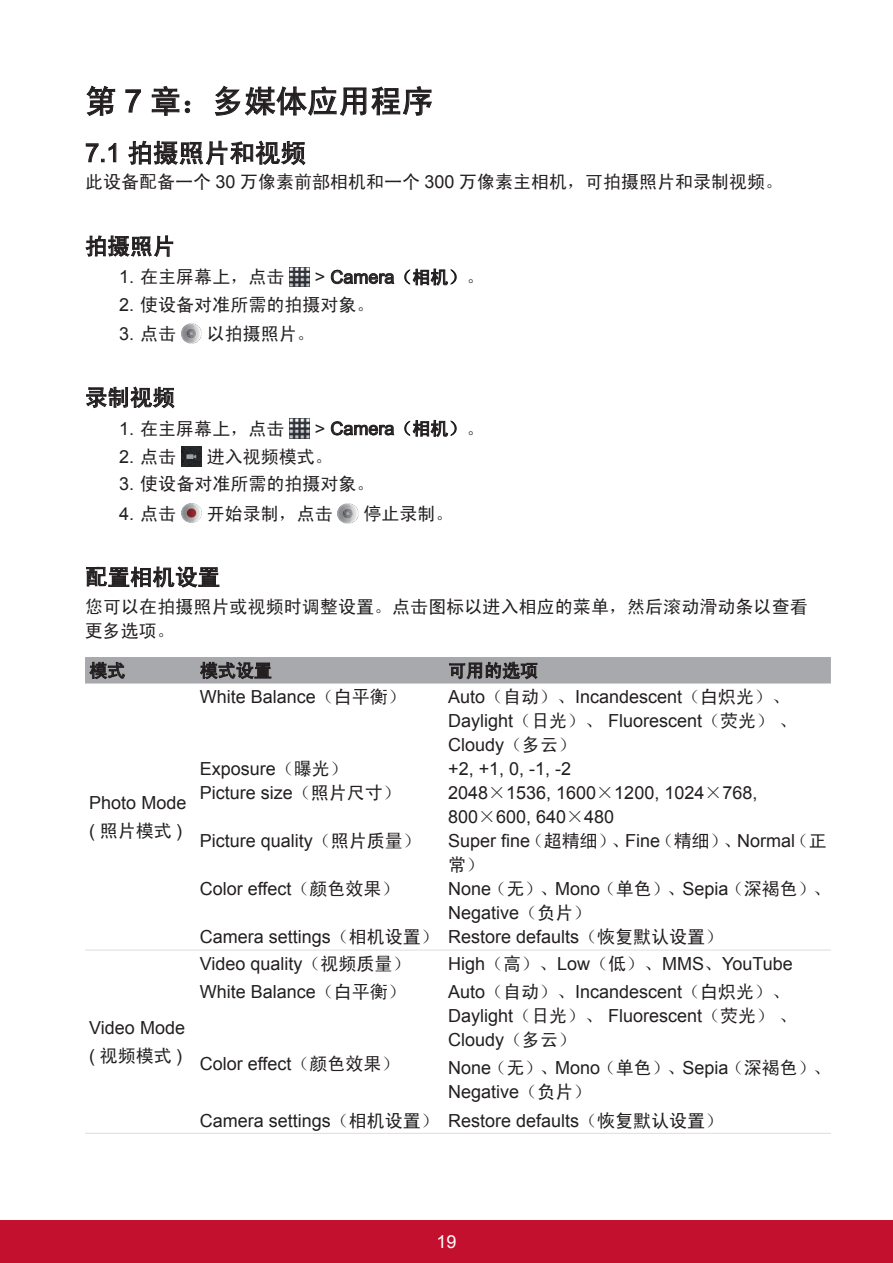
<style>
.page{position:relative;width:893px;height:1263px;background:#fff}
.page>*{position:absolute;margin:0;border:0;box-sizing:border-box;transform-origin:0 0}
.t1{font:31.5px "Sim Hei";color:#231f20}
.t2{font:25.5px "Sim Hei";color:#231f20}
.t3{font:22.5px "Sim Hei";color:#231f20}
.t4{font:18px/24px "Arial";color:#231f20}
.t5{font:18px/24px "Sim Hei";color:#231f20}
.t6{font:18px "Arial";color:#fff}
.s1{font-family:"Arial"}
.s2{font-family:"Sim Hei"}
</style>
<div class="page">
<div style="left:0;top:1220px;width:893px;height:43px;background:#c3102f"></div>
<svg style="left:86px;top:85px;width:30px;height:31px"></svg>
<svg style="left:125px;top:89px;width:16px;height:24px"></svg>
<svg style="left:151px;top:86px;width:40px;height:30px"></svg>
<svg style="left:214px;top:85px;width:218px;height:31px"></svg>
<svg style="left:85px;top:143px;width:32px;height:20px"></svg>
<svg style="left:128px;top:140px;width:178px;height:26px"></svg>
<svg style="left:85px;top:235px;width:89px;height:22px"></svg>
<img style="left:289px;top:267px;width:21px;height:20px">
<svg style="left:330px;top:269px;width:65px;height:16px"></svg>
<svg style="left:404px;top:268px;width:53px;height:18px"></svg>
<img style="left:181px;top:324px;width:21px;height:20px">
<svg style="left:86px;top:386px;width:89px;height:23px"></svg>
<img style="left:289px;top:418px;width:21px;height:20px">
<svg style="left:330px;top:421px;width:65px;height:15px"></svg>
<svg style="left:404px;top:419px;width:53px;height:18px"></svg>
<img style="left:181px;top:447px;width:21px;height:19px">
<img style="left:181px;top:503px;width:21px;height:20px">
<img style="left:338px;top:503px;width:20px;height:20px">
<svg style="left:86px;top:566px;width:134px;height:22px"></svg>
<hr style="left:85px;top:950px;width:111px;height:1px;background:#dcdddf">
<hr style="left:196px;top:950px;width:248px;height:1px;background:#dcdddf">
<hr style="left:444px;top:950px;width:387px;height:1px;background:#dcdddf">
<hr style="left:85px;top:1133px;width:111px;height:1px;background:#dcdddf">
<hr style="left:196px;top:1133px;width:248px;height:1px;background:#dcdddf">
<hr style="left:444px;top:1133px;width:387px;height:1px;background:#dcdddf">
<svg style="left:85px;top:657px;width:746px;height:26px;background:#9c9da1"></svg>
<h1 class="t1" style="left:85px;top:85px;width:350px">第 <span class="s1">7</span> 章：多媒体应用程序</h1>
<h2 class="t2" style="left:85px;top:140px;width:223px"><span class="s1">7.1</span> 拍摄照片和视频</h2>
<p class="t5" style="left:85px;top:169px;width:700px">此设备配备一个 <span class="s1">30</span> 万像素前部相机和一个 <span class="s1">300</span> 万像素主相机，可拍摄照片和录制视频。</p>
<p class="t3" style="left:85px;top:235px;width:91px">拍摄照片</p>
<p class="t5" style="left:119px;top:265px;width:167px"><span class="s1">1.</span> 在主屏幕上，点击</p>
<p class="t4" style="left:315px;top:265px;width:171px">&gt; Camera<span class="s2">（相机）。</span></p>
<p class="t5" style="left:119px;top:292px;width:257px"><span class="s1">2.</span> 使设备对准所需的拍摄对象。</p>
<p class="t4" style="left:119px;top:322px;width:59px">3. <span class="s2">点击</span></p>
<p class="t5" style="left:207px;top:322px;width:109px">以拍摄照片。</p>
<p class="t3" style="left:85px;top:386px;width:91px">录制视频</p>
<p class="t5" style="left:119px;top:416px;width:167px"><span class="s1">1.</span> 在主屏幕上，点击</p>
<p class="t4" style="left:315px;top:417px;width:171px">&gt; Camera<span class="s2">（相机）。</span></p>
<p class="t4" style="left:119px;top:445px;width:59px">2. <span class="s2">点击</span></p>
<p class="t5" style="left:207px;top:445px;width:127px">进入视频模式。</p>
<p class="t5" style="left:119px;top:472px;width:257px"><span class="s1">3.</span> 使设备对准所需的拍摄对象。</p>
<p class="t4" style="left:119px;top:501px;width:59px">4. <span class="s2">点击</span></p>
<p class="t5" style="left:207px;top:501px;width:127px">开始录制，点击</p>
<p class="t5" style="left:363px;top:501px;width:91px">停止录制。</p>
<p class="t3" style="left:85px;top:566px;width:136px">配置相机设置</p>
<p class="t5" style="left:85px;top:595px;width:724px">您可以在拍摄照片或视频时调整设置。点击图标以进入相应的菜单，然后滚动滑动条以查看更多选项。</p>
<p class="t5" style="left:89px;top:658px;width:38px">模式</p>
<p class="t5" style="left:200px;top:658px;width:73px">模式设置</p>
<p class="t5" style="left:448px;top:658px;width:91px">可用的选项</p>
<p class="t4" style="left:200px;top:685px;width:208px">White Balance<span class="s2">（白平衡）</span></p>
<p class="t4" style="left:89px;top:791px;width:99px">Photo Mode</p>
<p class="t5" style="left:89px;top:819px;width:94px"><span class="s1">(</span> 照片模式 <span class="s1">)</span></p>
<p class="t4" style="left:89px;top:1016px;width:97px">Video Mode</p>
<p class="t5" style="left:89px;top:1044px;width:94px"><span class="s1">(</span> 视频模式 <span class="s1">)</span></p>
<p class="t4" style="left:200px;top:757px;width:203px">Exposure<span class="s2">（曝光）<br></span>Picture size<span class="s2">（照片尺寸）</span></p>
<p class="t4" style="left:200px;top:829px;width:223px">Picture quality<span class="s2">（照片质量）</span></p>
<p class="t4" style="left:200px;top:877px;width:201px">Color effect<span class="s2">（颜色效果）</span></p>
<p class="t4" style="left:200px;top:925px;width:241px">Camera settings<span class="s2">（相机设置）</span></p>
<p class="t4" style="left:200px;top:949px;width:212px;line-height:28.2px">Video quality<span class="s2">（视频质量）<br></span>White Balance<span class="s2">（白平衡）</span></p>
<p class="t4" style="left:200px;top:1052px;width:201px">Color effect<span class="s2">（颜色效果）</span></p>
<p class="t4" style="left:200px;top:1108px;width:241px">Camera settings<span class="s2">（相机设置）</span></p>
<p class="t4" style="left:448px;top:685px;width:380px">Auto<span class="s2">（自动）、</span>Incandescent<span class="s2">（白炽光）、<br></span>Daylight<span class="s2">（日光）、</span> Fluorescent<span class="s2">（荧光）、<br></span>Cloudy<span class="s2">（多云）<br></span>+2, +1, 0, -1, -2<br>2048<span class="s2">×</span>1536, 1600<span class="s2">×</span>1200, 1024<span class="s2">×</span>768,<br>800<span class="s2">×</span>600, 640<span class="s2">×</span>480<br>Super fine<span class="s2">（超精细）、</span>Fine<span class="s2">（精细）、</span>Norma<span class="s2">（</span>l <span class="s2">正</span></p>
<p class="t5" style="left:448px;top:853px;width:384px">常）<br><span class="s1">None</span>（无）、<span class="s1">Mono</span>（单色）、<span class="s1">Sepia</span>（深褐色）、</p>
<p class="t4" style="left:448px;top:901px;width:277px">Negative<span class="s2">（负片）<br></span>Restore defaults<span class="s2">（恢复默认设置）</span></p>
<p class="t4" style="left:448px;top:949px;width:346px;line-height:28.2px">High<span class="s2">（高）、</span>Low<span class="s2">（低）、</span>MMS<span class="s2">、</span>YouTube<br>Auto<span class="s2">（自动）、</span>Incandescent<span class="s2">（白炽光）、</span></p>
<p class="t4" style="left:448px;top:1004px;width:351px">Daylight<span class="s2">（日光）、</span> Fluorescent<span class="s2">（荧光）、<br></span>Cloudy<span class="s2">（多云）</span></p>
<p class="t5" style="left:448px;top:1056px;width:384px"><span class="s1">None</span>（无）、<span class="s1">Mono</span>（单色）、<span class="s1">Sepia</span>（深褐色）、</p>
<p class="t4" style="left:448px;top:1078px;width:277px;line-height:28.2px">Negative<span class="s2">（负片）<br></span>Restore defaults<span class="s2">（恢复默认设置）</span></p>
<p class="t6" style="left:436px;top:1230px;width:22px">19</p>
</div>
